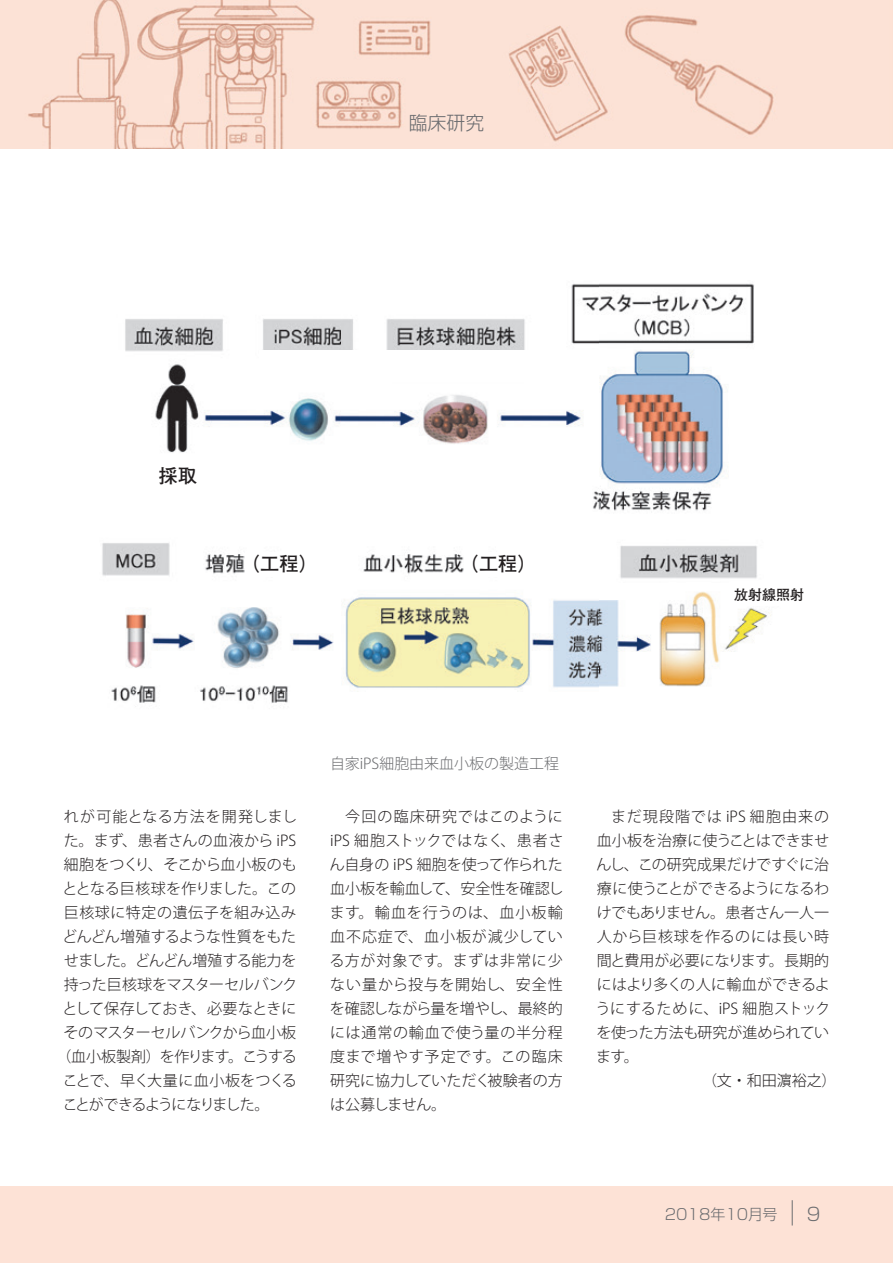
<style>
.page{position:relative;width:893px;height:1263px;background:#fff}
.page>*{position:absolute;margin:0;border:0;box-sizing:border-box;transform-origin:0 0}
.t1{font:700 19.2px "Futo Go B101 Pr 5";color:#231f20}
.t2{font:300 18.9px "Shin Go Pro";color:#6c6d70}
.t3{font:300 18px "Shin Go Pro";color:#6c6d70}
.t4{font:300 15px/24px "Koz Go Pr 6 N";color:#231f20;text-align:justify}
.t5{font:300 15px "Koz Go Pr 6 N";letter-spacing:-.025em;color:#231f20}
.t6{font:300 15px "Koz Go Pr 6 N";letter-spacing:-.04em;color:#231f20}
.t7{font:300 15px "Koz Go Pr 6 N";color:#6c6d70}
.t8{font:300 15px "Koz Go Pr 6 N";letter-spacing:-.02em;color:#231f20}
.t9{font:300 15px "Koz Go Pr 6 N";letter-spacing:.02em;color:#231f20}
.t10{font:300 15px "Koz Go Pr 6 N";letter-spacing:-.03em;color:#231f20}
.t11{font:300 15px "Koz Go Pr 6 N";letter-spacing:.055em;color:#231f20}
.t12{font:300 15px "Koz Go Pr 6 N";letter-spacing:.04em;color:#231f20}
.t13{font:300 15px "Koz Go Pr 6 N";letter-spacing:-.1em;color:#231f20}
.t14{font:300 15px "Koz Go Pr 6 N";letter-spacing:.07em;color:#231f20}
.t15{font:300 15px "Koz Go Pr 6 N";letter-spacing:.05em;color:#231f20}
.t16{font:300 15px "Shin Go Pro";color:#6c6d70}
.t17{font:700 13.95px "Futo Go B101 Pr 5";color:#231f20}
</style>
<div class="page">
<div style="left:0;top:1186px;width:893px;height:77px;background:#fde2d6"></div>
<img style="left:0;top:0;width:893px;height:149px">
<svg style="left:792px;top:1200px;width:1px;height:25px"></svg>
<img style="left:102px;top:283px;width:669px;height:420px">
<div style="left:366px;top:690px;width:151px;height:29px;background:#fff"></div>
<div style="left:245px;top:552px;width:68px;height:24px;background:#fff"></div>
<div style="left:731px;top:581px;width:76px;height:25px;background:#fff"></div>
<div style="left:464px;top:552px;width:68px;height:24px;background:#fff"></div>
<div style="left:259px;top:350px;width:278px;height:32px;background:#fff"></div>
<p class="t2" style="left:409px;top:107px;width:77px">臨床研究</p>
<p class="t1" style="left:158px;top:461px;width:40px">採取</p>
<p class="t1" style="left:240px;top:549px;width:79px">（工程）</p>
<p class="t1" style="left:459px;top:549px;width:79px">（工程）</p>
<p class="t17" style="left:734px;top:584px;width:71px">放射線照射</p>
<p class="t11" style="left:64px;top:808px;width:235px">れが可能となる方法を開発しまし</p>
<p class="t4" style="left:64px;top:829px;width:234px">た。まず、患者さんの血液から iPS</p>
<p class="t4" style="left:64px;top:853px;width:235px">細胞をつくり、そこから血小板のも</p>
<p class="t8" style="left:63px;top:880px;width:235px">ととなる巨核球を作りました。この</p>
<p class="t12" style="left:64px;top:904px;width:234px">巨核球に特定の遺伝子を組み込み</p>
<p class="t5" style="left:63px;top:928px;width:235px">どんどん増殖するような性質をもた</p>
<p class="t5" style="left:64px;top:952px;width:234px">せました。どんどん増殖する能力を</p>
<p class="t4" style="left:64px;top:973px;width:235px">持った巨核球をマスターセルバンク</p>
<p class="t4" style="left:63px;top:997px;width:235px">として保存しておき、必要なときに</p>
<p class="t4" style="left:63px;top:1021px;width:234px">そのマスターセルバンクから血小板</p>
<p class="t6" style="left:57px;top:1048px;width:242px">（血小板製剤）を作ります。こうする</p>
<p class="t9" style="left:63px;top:1072px;width:236px">ことで、早く大量に血小板をつくる</p>
<p class="t13" style="left:63px;top:1096px;width:208px">ことができるようになりました。</p>
<p class="t7" style="left:330px;top:755px;width:231px">自家iPS細胞由来血小板の製造工程</p>
<p class="t4" style="left:329px;top:805px;width:236px;text-indent:16px">今回の臨床研究ではこのようにiPS 細胞ストックではなく、患者さん自身の iPS 細胞を使って作られた血小板を輸血して、安全性を確認します。輸血を行うのは、血小板輸血不応症で、血小板が減少している方が対象です。まずは非常に少ない量から投与を開始し、安全性を確認しながら量を増やし、最終的には通常の輸血で使う量の半分程度まで増やす予定です。この臨床研究に協力していただく被験者の方は公募しません。</p>
<p class="t14" style="left:611px;top:808px;width:220px">まだ現段階では iPS 細胞由来の</p>
<p class="t4" style="left:597px;top:829px;width:234px">血小板を治療に使うことはできませ</p>
<p class="t4" style="left:596px;top:853px;width:234px">んし、この研究成果だけですぐに治</p>
<p class="t6" style="left:597px;top:880px;width:234px">療に使うことができるようになるわ</p>
<p class="t5" style="left:597px;top:904px;width:234px">けでもありません。患者さん一人一</p>
<p class="t15" style="left:597px;top:928px;width:234px">人から巨核球を作るのには長い時</p>
<p class="t4" style="left:597px;top:949px;width:234px">間と費用が必要になります。長期的</p>
<p class="t4" style="left:597px;top:973px;width:235px">にはより多くの人に輸血ができるよ</p>
<p class="t4" style="left:595px;top:997px;width:237px">うにするために、iPS 細胞ストック</p>
<p class="t10" style="left:596px;top:1024px;width:234px">を使った方法も研究が進められてい</p>
<p class="t4" style="left:596px;top:1045px;width:44px">ます。</p>
<p class="t4" style="left:702px;top:1069px;width:136px">（文・和田濵裕之）</p>
<p class="t16" style="left:665px;top:1202px;width:114px">2018年10月号</p>
<p class="t3" style="left:807px;top:1199px;width:15px">9</p>
</div>
